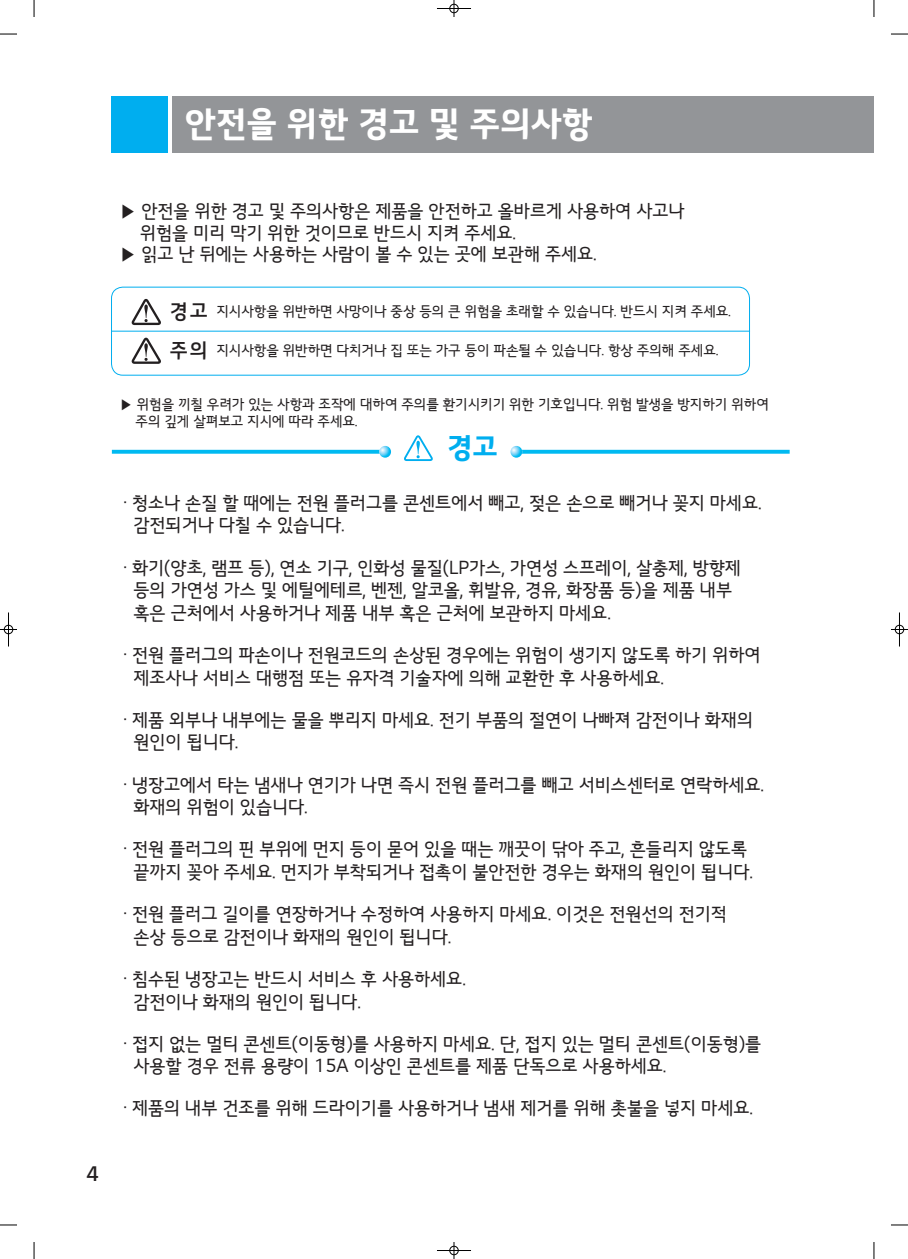
<style>
.page{position:relative;width:908px;height:1259px;background:#fff}
.page>*{position:absolute;margin:0;border:0;box-sizing:border-box;transform-origin:0 0}
.t1{font:34px "LG Sm Ha B";color:#fff}
.t2{font:28px "LG Sm Ha B";color:#00aeef}
.t3{font:20px/38.8px "LG Sm Ha SB";color:#231f20}
.t4{font:18px/22.6px "LG Sm Ha R";color:#231f20}
.t5{font:14px/16.8px "LG Sm Ha R";color:#231f20}
</style>
<div class="page">
<div style="left:172px;top:96px;width:701px;height:57px;background:#939598"></div>
<div style="left:111px;top:96px;width:57px;height:57px;background:#00aeef"></div>
<svg style="left:131px;top:298px;width:30px;height:28px"></svg>
<svg style="left:131px;top:337px;width:30px;height:27px"></svg>
<div style="left:111px;top:287px;width:638px;height:89px;border:1px solid #00aeef;border-radius:11px"></div>
<hr style="left:111px;top:331px;width:638px;height:1px;background:#00aeef">
<svg style="left:0;top:1224px;width:17px;height:1px"></svg>
<svg style="left:0;top:34px;width:17px;height:1px"></svg>
<svg style="left:891px;top:1224px;width:16px;height:1px"></svg>
<svg style="left:891px;top:34px;width:16px;height:1px"></svg>
<svg style="left:34px;top:1242px;width:1px;height:17px"></svg>
<svg style="left:873px;top:1242px;width:1px;height:17px"></svg>
<svg style="left:34px;top:0;width:1px;height:17px"></svg>
<svg style="left:873px;top:0;width:1px;height:17px"></svg>
<svg style="left:453px;top:0;width:1px;height:17px"></svg>
<svg style="left:453px;top:1242px;width:1px;height:17px"></svg>
<svg style="left:0;top:629px;width:17px;height:1px"></svg>
<hr style="left:437px;top:8px;width:34px;height:1px;background:#000">
<div style="left:449px;top:4px;width:9px;height:9px;border:1px solid #000;border-radius:50%"></div>
<hr style="left:437px;top:1250px;width:34px;height:1px;background:#000">
<div style="left:449px;top:1246px;width:9px;height:9px;border:1px solid #000;border-radius:50%"></div>
<hr style="left:8px;top:612px;width:1px;height:34px;background:#000">
<div style="left:4px;top:625px;width:9px;height:9px;border:1px solid #000;border-radius:50%"></div>
<hr style="left:898px;top:612px;width:1px;height:34px;background:#000">
<div style="left:894px;top:625px;width:9px;height:9px;border:1px solid #000;border-radius:50%"></div>
<svg style="left:112px;top:450px;width:677px;height:4px;background:#12bef2"></svg>
<div style="left:379px;top:446px;width:143px;height:12px;background:#fff;border-radius:6px"></div>
<svg style="left:510px;top:446px;width:12px;height:12px"></svg>
<svg style="left:379px;top:446px;width:12px;height:12px"></svg>
<svg style="left:404px;top:435px;width:29px;height:26px"></svg>
<h1 class="t1" style="left:185px;top:106px;width:409px">안전을 위한 경고 및 주의사항</h1>
<p class="t3" style="left:86px;top:1155px;width:14px">4</p>
<p class="t4" style="left:120px;top:200px;width:566px">▶ 안전을 위한 경고 및 주의사항은 제품을 안전하고 올바르게 사용하여 사고나</p>
<p class="t4" style="left:140px;top:222px;width:377px">위험을 미리 막기 위한 것이므로 반드시 지켜 주세요.</p>
<p class="t4" style="left:120px;top:243px;width:478px">▶ 읽고 난 뒤에는 사용하는 사람이 볼 수 있는 곳에 보관해 주세요.</p>
<p class="t3" style="left:170px;top:292px;width:39px">경고 주의</p>
<p class="t5" style="left:216px;top:303px;width:516px">지시사항을 위반하면 사망이나 중상 등의 큰 위험을 초래할 수 있습니다. 반드시 지켜 주세요.</p>
<p class="t5" style="left:216px;top:342px;width:503px">지시사항을 위반하면 다치거나 집 또는 가구 등이 파손될 수 있습니다. 항상 주의해 주세요.</p>
<p class="t5" style="left:135px;top:396px;width:634px;text-indent:-16px">▶ 위험을 끼칠 우려가 있는 사항과 조작에 대하여 주의를 환기시키기 위한 기호입니다. 위험 발생을 방지하기 위하여 주의 깊게 살펴보고 지시에 따라 주세요.</p>
<h2 class="t2" style="left:447px;top:433px;width:52px">경고</h2>
<p class="t4" style="left:133px;top:492px;width:629px;text-indent:-10px">· 청소나 손질 할 때에는 전원 플러그를 콘센트에서 빼고, 젖은 손으로 빼거나 꽂지 마세요. 감전되거나 다칠 수 있습니다.</p>
<p class="t4" style="left:133px;top:556px;width:608px;text-indent:-10px">· 화기(양초, 램프 등), 연소 기구, 인화성 물질(LP가스, 가연성 스프레이, 살충제, 방향제 등의 가연성 가스 및 에틸에테르, 벤젠, 알코올, 휘발유, 경유, 화장품 등)을 제품 내부 혹은 근처에서 사용하거나 제품 내부 혹은 근처에 보관하지 마세요.</p>
<p class="t4" style="left:133px;top:644px;width:628px;text-indent:-10px">· 전원 플러그의 파손이나 전원코드의 손상된 경우에는 위험이 생기지 않도록 하기 위하여 제조사나 서비스 대행점 또는 유자격 기술자에 의해 교환한 후 사용하세요.</p>
<p class="t4" style="left:133px;top:709px;width:620px;text-indent:-10px">· 제품 외부나 내부에는 물을 뿌리지 마세요. 전기 부품의 절연이 나빠져 감전이나 화재의 원인이 됩니다.</p>
<p class="t4" style="left:133px;top:773px;width:631px;text-indent:-10px">· 냉장고에서 타는 냄새나 연기가 나면 즉시 전원 플러그를 빼고 서비스센터로 연락하세요. 화재의 위험이 있습니다.</p>
<p class="t4" style="left:123px;top:838px;width:631px;text-align:center">· 전원 플러그의 핀 부위에 먼지 등이 묻어 있을 때는 깨끗이 닦아 주고, 흔들리지 않도록 끝까지 꽂아 주세요. 먼지가 부착되거나 접촉이 불안전한 경우는 화재의 원인이 됩니다.</p>
<p class="t4" style="left:133px;top:903px;width:594px;text-indent:-10px">· 전원 플러그 길이를 연장하거나 수정하여 사용하지 마세요. 이것은 전원선의 전기적 손상 등으로 감전이나 화재의 원인이 됩니다.</p>
<p class="t4" style="left:133px;top:968px;width:334px;text-indent:-10px">· 침수된 냉장고는 반드시 서비스 후 사용하세요. 감전이나 화재의 원인이 됩니다.</p>
<p class="t4" style="left:133px;top:1032px;width:629px;text-indent:-10px">· 접지 없는 멀티 콘센트(이동형)를 사용하지 마세요. 단, 접지 있는 멀티 콘센트(이동형)를 사용할 경우 전류 용량이 15A 이상인 콘센트를 제품 단독으로 사용하세요.</p>
<p class="t4" style="left:123px;top:1097px;width:631px">· 제품의 내부 건조를 위해 드라이기를 사용하거나 냄새 제거를 위해 촛불을 넣지 마세요.</p>
</div>
